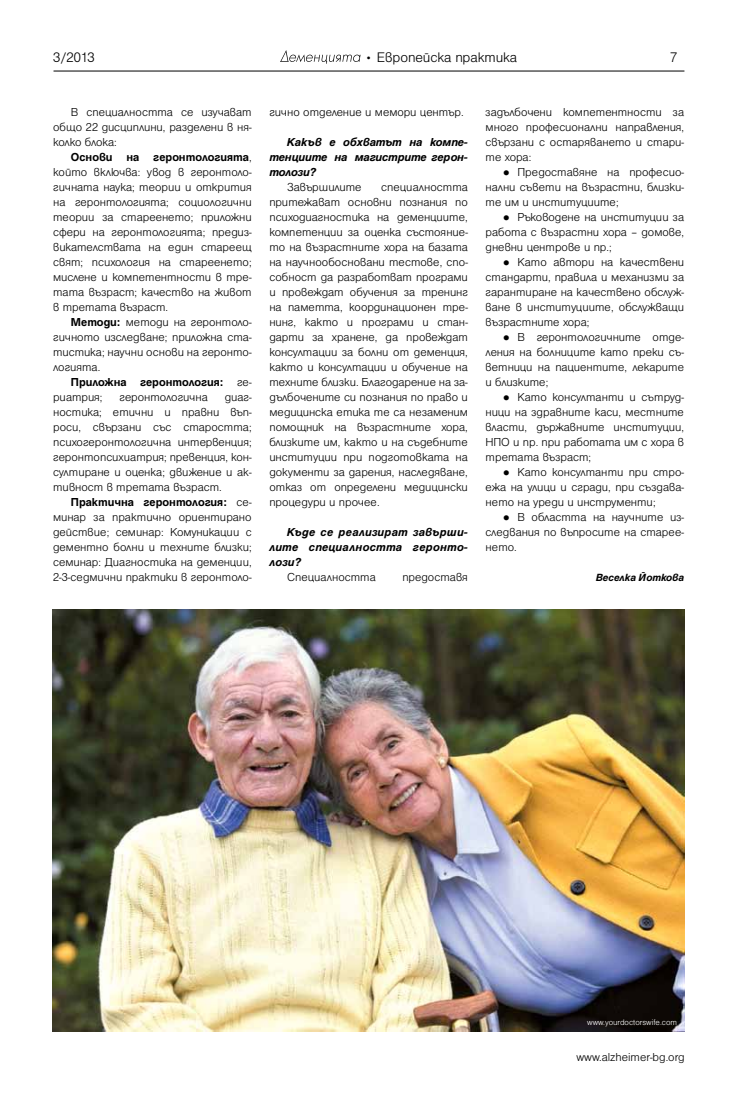
<style>
.page{position:relative;width:755px;height:1120px;background:#fff}
.page>*{position:absolute;margin:0;border:0;box-sizing:border-box;transform-origin:0 0}
.t1{font:300 15px "Helen Bg";letter-spacing:-.005em;color:#000}
.t2{font:300 12.5px/15px "Helen Bg";letter-spacing:.005em;color:#000;text-align:justify}
.t3{font:italic 700 12.5px/15px "Helen HS Bg";letter-spacing:.015em;color:#000;text-align:justify}
.t4{font:700 12.5px/15px "Helen Bg";color:#000}
.t5{font:italic 700 11.25px "Helen Bg";color:#000}
.t6{font:300 8.75px "Helen Bg";color:#fff}
.s1{font-weight:700}
.s2{font-weight:300}
</style>
<div class="page">
<hr style="left:54px;top:71px;width:630px;height:1px;background:#000">
<svg style="left:280px;top:50px;width:80px;height:14px"></svg>
<img style="left:53px;top:610px;width:632px;height:421px">
<p class="t1" style="left:364px;top:49px;width:154px">• Европейска практика</p>
<p class="t1" style="left:53px;top:49px;width:43px">3/2013</p>
<p class="t1" style="left:670px;top:49px;width:9px">7</p>
<p class="t2" style="left:53px;top:104px;width:200px;text-indent:18px">В специалността се изучават общо 22 дисциплини, разделени в ня&shy;колко блока:</p>
<p class="t2" style="left:53px;top:149px;width:200px;text-indent:18px"><span class="s1">Основи на геронтологията</span>, който включва: увод в геронтоло&shy;гичната наука; теории и открития на геронтологията; социологични теории за стареенето; приложни сфери на геронтологията; предиз&shy;викателствата на един стареещ свят; психология на стареенето; мислене и компетентности в тре&shy;тата възраст; качество на живот в третата възраст.</p>
<p class="t2" style="left:53px;top:314px;width:200px;text-indent:18px"><span class="s1">Методи:</span> методи на геронтоло&shy;гичното изследване; приложна ста&shy;тистика; научни основи на геронто&shy;логията.</p>
<p class="t4" style="left:53px;top:374px;width:200px;text-indent:18px">Приложна геронтология: <span class="s2">ге&shy;риатрия;</span></p>
<p class="t2" style="left:53px;top:389px;width:200px;text-indent:172px">диаг&shy;ностика; етични и правни въп&shy;роси, свързани със старостта; психогеронтологична интервенция; геронтопсихиатрия; превенция, кон&shy;султиране и оценка; движение и ак&shy;тивност в третата възраст.</p>
<p class="t2" style="left:53px;top:494px;width:200px;text-indent:18px"><span class="s1">Практична геронтология:</span> се&shy;минар за практично ориентирано действие; семинар: Комуникации с дементно болни и техните близки; семинар: Диагностика на деменции, 2-3-седмични практики в геронтоло-</p>
<p class="t2" style="left:119px;top:389px;width:90px">геронтологична</p>
<p class="t2" style="left:269px;top:104px;width:196px">гично отделение и мемори център.</p>
<p class="t3" style="left:269px;top:134px;width:200px;text-indent:18px">Какъв е обхватът на компе&shy;тенциите на магистрите герон&shy;толози?</p>
<p class="t2" style="left:287px;top:179px;width:76px">Завършилите</p>
<p class="t2" style="left:269px;top:179px;width:200px;text-indent:112px">специалността притежават основни познания по психодиагностика на деменциите, компетенции за оценка състояние&shy;то на възрастните хора на базата на научнообосновани тестове, спо&shy;собност да разработват програми и провеждат обучения за тренинг на паметта, координационен тре&shy;нинг, както и програми и стан&shy;дарти за хранене, да провеждат консултации за болни от деменция, както и консултации и обучение на техните близки. Благодарение на за&shy;дълбочените си познания по право и медицинска етика те са незаменим помощник на възрастните хора, близките им, както и на съдебните институции при подготовката на документи за дарения, наследяване, отказ от определени медицински процедури и прочее.</p>
<p class="t3" style="left:269px;top:524px;width:200px;text-indent:18px">Къде се реализират завърши&shy;лите специалността геронто&shy;лози?</p>
<p class="t2" style="left:287px;top:569px;width:90px">Специалността</p>
<p class="t2" style="left:402px;top:569px;width:67px">предоставя</p>
<p class="t2" style="left:485px;top:104px;width:200px">задълбочени компетентности за много професионални направления, свързани с остаряването и стари&shy;те хора:</p>
<p class="t2" style="left:485px;top:164px;width:200px;text-indent:18px">● Предоставяне на професио&shy;нални съвети на възрастни, близки&shy;те им и институциите;</p>
<p class="t2" style="left:485px;top:209px;width:200px;text-indent:18px">● Ръководене на институции за работа с възрастни хора – домове, дневни центрове и пр.;</p>
<p class="t2" style="left:485px;top:254px;width:200px;text-indent:18px">● Като автори на качествени стандарти, правила и механизми за гарантиране на качествено обслуж&shy;ване в институциите, обслужващи възрастните хора;</p>
<p class="t2" style="left:485px;top:329px;width:200px;text-indent:18px">● В геронтологичните отде&shy;ления на болниците като преки съ&shy;ветници на пациентите, лекарите и близките;</p>
<p class="t2" style="left:485px;top:389px;width:200px;text-indent:18px">● Като консултанти и сътруд&shy;ници на здравните каси, местните власти, държавните институции, НПО и пр. при работата им с хора в третата възраст;</p>
<p class="t2" style="left:485px;top:464px;width:200px;text-indent:18px">● Като консултанти при стро&shy;ежа на улици и сгради, при създава&shy;нето на уреди и инструменти;</p>
<p class="t2" style="left:485px;top:509px;width:200px;text-indent:18px">● В областта на научните из&shy;следвания по въпросите на старее&shy;нето.</p>
<p class="t5" style="left:596px;top:571px;width:89px">Веселка Йоткова</p>
<p class="t6" style="left:587px;top:1017px;width:91px">www.yourdoctorswife.com</p>
<p class="t2" style="left:576px;top:1049px;width:110px">www.alzheimer-bg.org</p>
</div>
